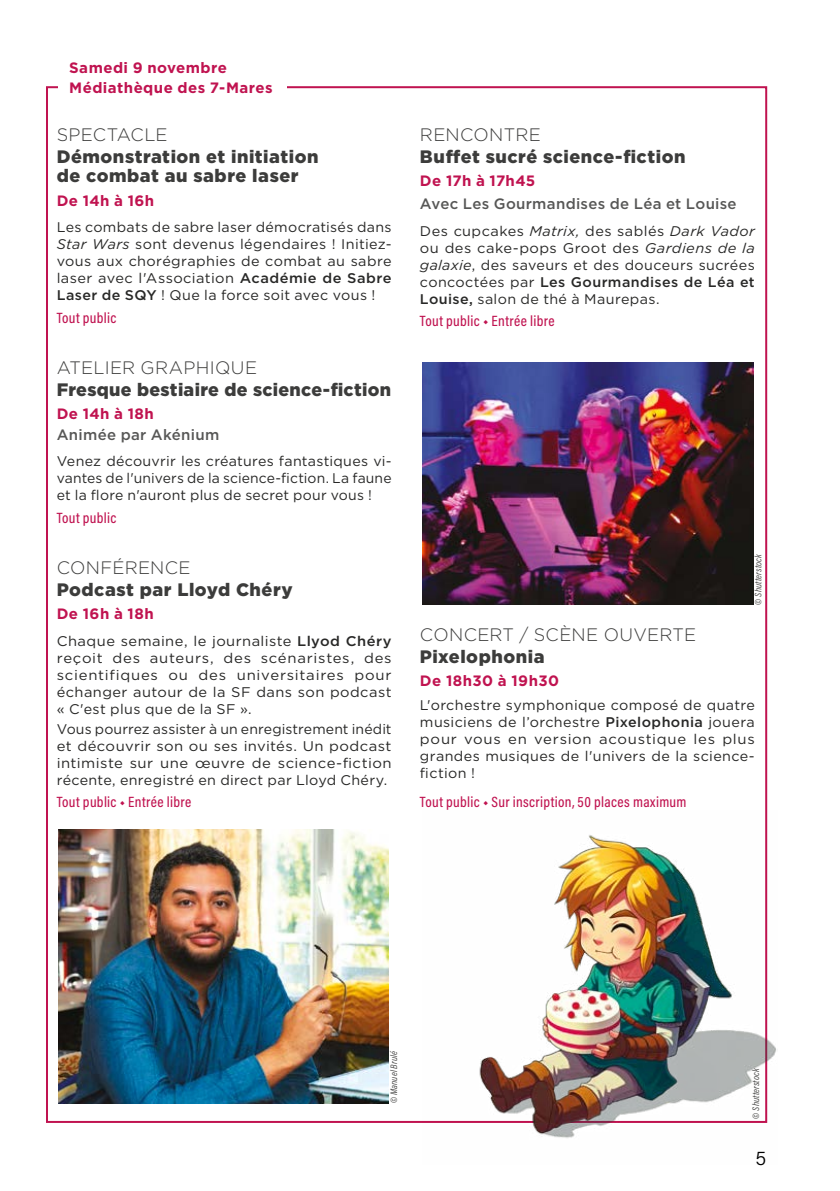
<style>
.page{position:relative;width:840px;height:1191px;background:#fff}
.page>*{position:absolute;margin:0;border:0;box-sizing:border-box;transform-origin:0 0}
.t1{font:300 20px "Acumin Pro";color:#000}
.t2{font:900 18px/19.4px "Gotham";letter-spacing:.025em;color:#3c3c3b}
.t3{font:300 18px "Gotham";letter-spacing:.015em;color:#3c3c3b}
.t4{font:500 15px "Acumin Pro Cond";letter-spacing:.025em;color:#c01350}
.t5{font:700 15px/19.6px "Gotham";letter-spacing:.03em;color:#c01350}
.t6{font:500 15px "Gotham";letter-spacing:.02em;color:#575756}
.t7{font:14px/17px "Gotham";letter-spacing:.025em;color:#282827;text-align:justify}
.t8{font:14px/17px "Gotham";letter-spacing:.025em;color:#282827;text-align:justify;scale:1.05 1}
.t9{font:italic 9.6px "Acumin Pro Cond";letter-spacing:.015em;color:#4a4a49}
.s1{font-style:italic}
.s2{font-weight:500}
</style>
<div class="page">
<img style="left:58px;top:829px;width:330px;height:274px">
<img style="left:422px;top:362px;width:330px;height:242px">
<img style="left:422px;top:810px;width:354px;height:328px">
<p class="t5" style="left:69px;top:58px;width:205px">Samedi 9 novembre<br>Médiathèque des 7-Mares</p>
<p class="t3" style="left:57px;top:123px;width:112px">SPECTACLE</p>
<p class="t2" style="left:57px;top:146px;width:263px">Démonstration et initiation de combat au sabre laser</p>
<p class="t5" style="left:57px;top:190px;width:99px">De 14h à 16h</p>
<p class="t7" style="left:57px;top:218px;width:336px">Les combats de sabre laser démocratisés dans <span class="s1">Star Wars</span> sont devenus légendaires ! Initiez&shy;vous aux chorégraphies de combat au sabre laser avec l'Association <span class="s2">Académie de Sabre Laser de SQY</span> ! Que la force soit avec vous !</p>
<p class="t4" style="left:57px;top:308px;width:61px">Tout public</p>
<p class="t3" style="left:57px;top:356px;width:202px">ATELIER GRAPHIQUE</p>
<p class="t2" style="left:57px;top:379px;width:336px">Fresque bestiaire de science-fiction</p>
<p class="t5" style="left:57px;top:404px;width:99px">De 14h à 18h</p>
<p class="t6" style="left:57px;top:425px;width:164px">Animée par Akénium</p>
<p class="t7" style="left:57px;top:453px;width:336px">Venez découvrir les créatures fantastiques vi&shy;vantes de l'univers de la science-fiction. La faune et la flore n'auront plus de secret pour vous !</p>
<p class="t4" style="left:57px;top:508px;width:61px">Tout public</p>
<p class="t3" style="left:57px;top:556px;width:135px">CONFÉRENCE</p>
<p class="t2" style="left:57px;top:579px;width:237px">Podcast par Lloyd Chéry</p>
<p class="t5" style="left:57px;top:604px;width:98px">De 16h à 18h</p>
<p class="t8" style="left:57px;top:632px;width:320px">Chaque semaine, le journaliste <span class="s2">Llyod Chéry </span>reçoit des auteurs, des scénaristes, des scientifiques ou des universitaires pour échanger autour de la SF dans son podcast « C'est plus que de la SF ».</p>
<p class="t7" style="left:57px;top:720px;width:336px">Vous pourrez assister à un enregistrement inédit et découvrir son ou ses invités. Un podcast intimiste sur une œuvre de science-fiction récente, enregistré en direct par Lloyd Chéry.</p>
<p class="t4" style="left:57px;top:792px;width:136px">Tout public ◆ Entrée libre</p>
<p class="t3" style="left:420px;top:123px;width:122px">RENCONTRE</p>
<p class="t2" style="left:420px;top:146px;width:267px">Buffet sucré science-fiction</p>
<p class="t5" style="left:420px;top:171px;width:117px">De 17h à 17h45</p>
<p class="t6" style="left:420px;top:194px;width:318px">Avec Les Gourmandises de Léa et Louise</p>
<p class="t7" style="left:420px;top:222px;width:336px">Des cupcakes <span class="s1">Matrix,</span> des sablés <span class="s1">Dark Vador </span>ou des cake-pops Groot des <span class="s1">Gardiens de la galaxie</span>, des saveurs et des douceurs sucrées concoctées par <span class="s2">Les Gourmandises de Léa et Louise,</span> salon de thé à Maurepas.</p>
<p class="t4" style="left:420px;top:311px;width:136px">Tout public ◆ Entrée libre</p>
<p class="t9" style="left:751px;top:604px;width:52px;rotate:-90deg">© Shutterstock</p>
<p class="t3" style="left:420px;top:623px;width:277px">CONCERT / SCÈNE OUVERTE</p>
<p class="t2" style="left:420px;top:646px;width:126px">Pixelophonia</p>
<p class="t5" style="left:420px;top:671px;width:140px">De 18h30 à 19h30</p>
<p class="t7" style="left:420px;top:696px;width:336px">L'orchestre symphonique composé de quatre musiciens de l’orchestre <span class="s2">Pixelophonia</span> jouera pour vous en version acoustique les plus grandes musiques de l'univers de la science&shy;fiction !</p>
<p class="t4" style="left:420px;top:792px;width:268px">Tout public ◆ Sur inscription, 50 places maximum</p>
<p class="t9" style="left:387px;top:1103px;width:54px;rotate:-90deg">© Manuel Brulé</p>
<p class="t9" style="left:749px;top:1118px;width:52px;rotate:-90deg">© Shutterstock</p>
<h1 class="t1" style="left:755px;top:1144px;width:12px">5</h1>
</div>
